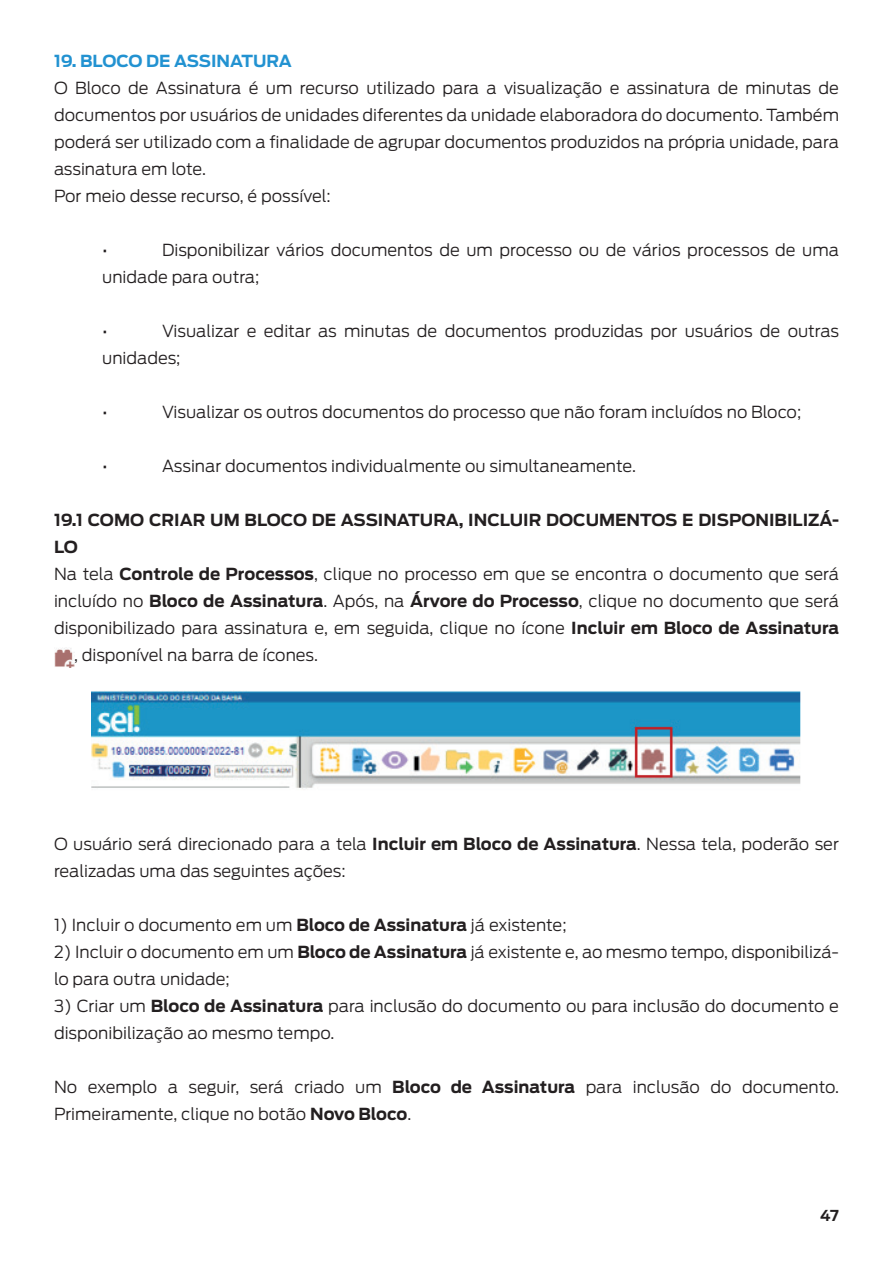
<style>
.page{position:relative;width:893px;height:1263px;background:#fff}
.page>*{position:absolute;margin:0;border:0;box-sizing:border-box;transform-origin:0 0}
.t1{font:300 16.5px/27px "Antenna";color:#231f20}
.t2{font:700 16.5px "Antenna";color:#231f20}
.t3{font:700 16.5px "Antenna";color:#2292d1}
.t4{font:700 15px "Antenna";color:#231f20}
.s1{font-weight:700}
</style>
<div class="page">
<img style="left:54px;top:648px;width:20px;height:20px">
<img style="left:91px;top:691px;width:710px;height:98px">
<p class="t3" style="left:54px;top:51px;width:239px">19. BLOCO DE ASSINATURA</p>
<p class="t1" style="left:54px;top:75px;width:786px">O Bloco de Assinatura é um recurso utilizado para a visualização e assinatura de minutas de documentos por usuários de unidades diferentes da unidade elaboradora do documento. Também poderá ser utilizado com a finalidade de agrupar documentos produzidos na própria unidade, para assinatura em lote.<br>Por meio desse recurso, é possível:</p>
<p class="t1" style="left:102px;top:237px;width:738px;text-indent:60px">Disponibilizar vários documentos de um processo ou de vários processos de uma unidade para outra;</p>
<p class="t1" style="left:102px;top:237px;width:7px">•</p>
<p class="t1" style="left:102px;top:318px;width:738px;text-indent:60px">Visualizar e editar as minutas de documentos produzidas por usuários de outras unidades;</p>
<p class="t1" style="left:102px;top:318px;width:7px">•</p>
<p class="t1" style="left:102px;top:399px;width:7px">•</p>
<p class="t1" style="left:162px;top:399px;width:641px">Visualizar os outros documentos do processo que não foram incluídos no Bloco;</p>
<p class="t1" style="left:102px;top:453px;width:7px">•</p>
<p class="t1" style="left:162px;top:453px;width:475px">Assinar documentos individualmente ou simultaneamente.</p>
<p class="t2" style="left:54px;top:510px;width:786px">19.1 COMO CRIAR UM BLOCO DE ASSINATURA, INCLUIR DOCUMENTOS E DISPONIBILIZÁ-</p>
<p class="t2" style="left:54px;top:537px;width:25px">LO</p>
<p class="t1" style="left:54px;top:561px;width:786px">Na tela <span class="s1">Controle de Processos</span>, clique no processo em que se encontra o documento que será</p>
<p class="t1" style="left:54px;top:588px;width:786px">incluído no <span class="s1">Bloco de Assinatura</span>. Após, na <span class="s1">Árvore do Processo</span>, clique no documento que será</p>
<p class="t1" style="left:54px;top:615px;width:786px">disponibilizado para assinatura e, em seguida, clique no ícone <span class="s1">Incluir em Bloco de Assinatura</span></p>
<p class="t1" style="left:74px;top:642px;width:246px">, disponível na barra de ícones.</p>
<p class="t1" style="left:54px;top:831px;width:786px">O usuário será direcionado para a tela <span class="s1">Incluir em Bloco de Assinatura</span>. Nessa tela, poderão ser realizadas uma das seguintes ações:</p>
<p class="t1" style="left:54px;top:912px;width:514px">1) Incluir o documento em um <span class="s1">Bloco de Assinatura</span> já existente;</p>
<p class="t1" style="left:54px;top:939px;width:786px">2) Incluir o documento em um <span class="s1">Bloco de Assinatura</span> já existente e, ao mesmo tempo, disponibilizá&shy;lo para outra unidade;</p>
<p class="t1" style="left:54px;top:993px;width:786px">3) Criar um <span class="s1">Bloco de Assinatura</span> para inclusão do documento ou para inclusão do documento e disponibilização ao mesmo tempo.</p>
<p class="t1" style="left:54px;top:1074px;width:787px">No exemplo a seguir, será criado um <span class="s1">Bloco de Assinatura</span> para inclusão do documento.<br>Primeiramente, clique no botão <span class="s1">Novo Bloco</span>.</p>
<p class="t4" style="left:820px;top:1206px;width:20px">47</p>
</div>
